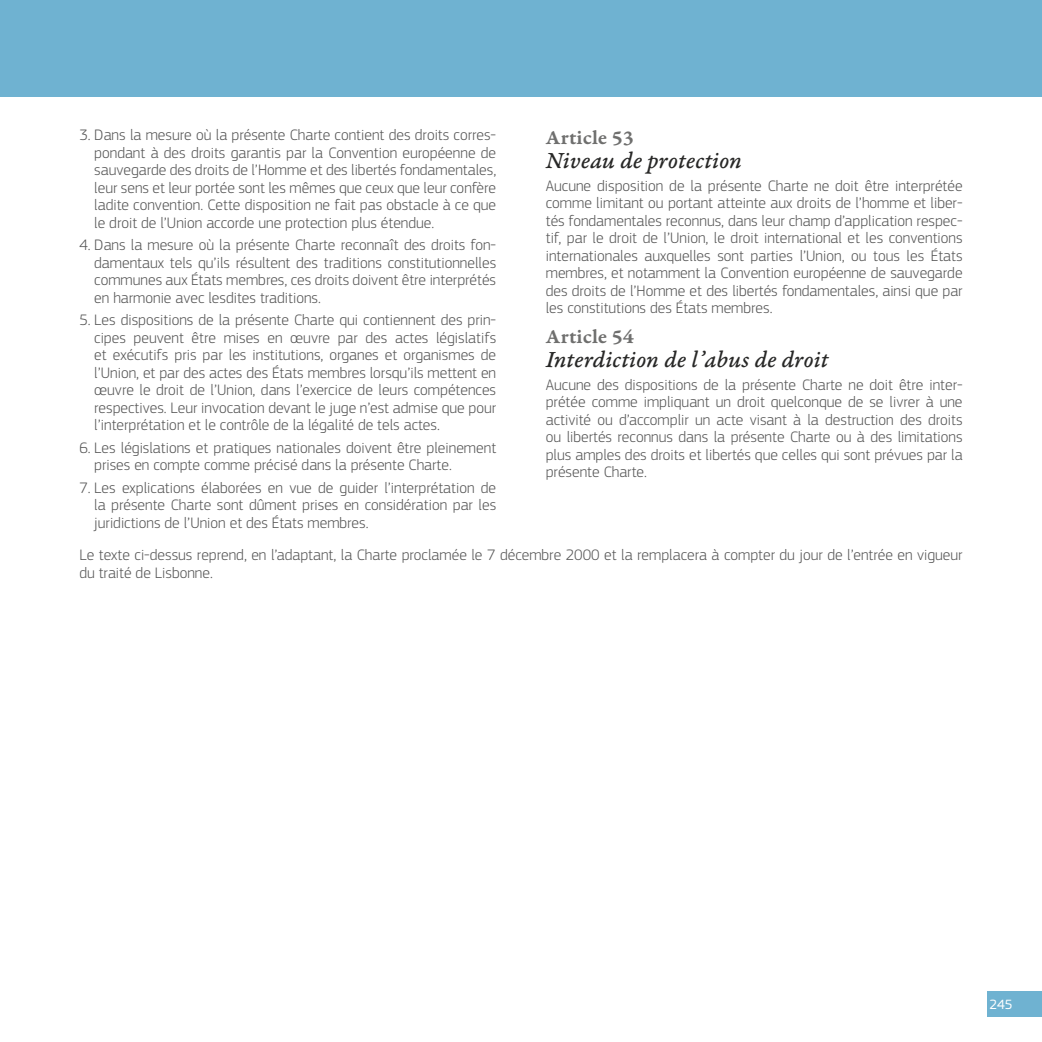
<style>
.page{position:relative;width:1042px;height:1042px;background:#fff}
.page>*{position:absolute;margin:0;border:0;box-sizing:border-box;transform-origin:0 0}
.title_2_sub{font:24.5px "Garamond Premr Pro Med It Capt";color:#282827}
.title_2{font:21px "Garamond Premr Pro Smbd Capt";letter-spacing:.005em;color:#6f6f6e}
.body_numbers_1{font:300 15.75px/17.5px "EC Square Sans Pro";color:#565656;text-align:justify}
.body{font:300 15.75px/17.5px "EC Square Sans Pro";color:#565656;text-align:justify}
.body_span{font:300 15.75px/17.5px "EC Square Sans Pro";color:#565656}
.t1{font:14px "EC Square Sans Pro";color:#fff}
</style>
<div class="page">
<div style="left:987px;top:991px;width:55px;height:25px;background:#6fb2d1"></div>
<div style="left:0;top:0;width:1042px;height:97px;background:#6fb2d1"></div>
<p class="body_numbers_1" style="left:94px;top:126px;width:403px;text-indent:-15px">3. Dans la mesure où la présente Charte contient des droits corres&shy;pondant à des droits garantis par la Convention européenne de sauvegarde des droits de l’Homme et des libertés fondamentales, leur sens et leur portée sont les mêmes que ceux que leur confère ladite convention. Cette disposition ne fait pas obstacle à ce que le droit de l’Union accorde une protection plus étendue.</p>
<p class="body_numbers_1" style="left:94px;top:236px;width:403px;text-indent:-15px">4. Dans la mesure où la présente Charte reconnaît des droits fon&shy;damentaux tels qu’ils résultent des traditions constitutionnelles communes aux États membres, ces droits doivent être interprétés en harmonie avec lesdites traditions.</p>
<p class="body_numbers_1" style="left:94px;top:311px;width:403px;text-indent:-15px">5. Les dispositions de la présente Charte qui contiennent des prin&shy;cipes peuvent être mises en œuvre par des actes législatifs et exécutifs pris par les institutions, organes et organismes de l’Union, et par des actes des États membres lorsqu’ils mettent en œuvre le droit de l’Union, dans l’exercice de leurs compétences respectives. Leur invocation devant le juge n’est admise que pour l’interprétation et le contrôle de la légalité de tels actes.</p>
<p class="body_numbers_1" style="left:94px;top:439px;width:403px;text-indent:-15px">6. Les législations et pratiques nationales doivent être pleinement prises en compte comme précisé dans la présente Charte.</p>
<p class="body_numbers_1" style="left:94px;top:479px;width:403px;text-indent:-15px">7. Les explications élaborées en vue de guider l’interprétation de la présente Charte sont dûment prises en considération par les juridictions de l’Union et des États membres.</p>
<p class="title_2" style="left:546px;top:125px;width:89px">Article 53</p>
<p class="title_2_sub" style="left:546px;top:146px;width:198px">Niveau de protection</p>
<p class="body" style="left:546px;top:177px;width:418px">Aucune disposition de la présente Charte ne doit être interprétée comme limitant ou portant atteinte aux droits de l’homme et liber&shy;tés fondamentales reconnus, dans leur champ d’application respec&shy;tif, par le droit de l’Union, le droit international et les conventions internationales auxquelles sont parties l’Union, ou tous les États membres, et notamment la Convention européenne de sauvegarde des droits de l’Homme et des libertés fondamentales, ainsi que par les constitutions des États membres.</p>
<p class="title_2" style="left:546px;top:324px;width:89px">Article 54</p>
<p class="title_2_sub" style="left:546px;top:345px;width:284px">Interdiction de l’abus de droit</p>
<p class="body" style="left:546px;top:376px;width:418px">Aucune des dispositions de la présente Charte ne doit être inter&shy;prétée comme impliquant un droit quelconque de se livrer à une activité ou d’accomplir un acte visant à la destruction des droits ou libertés reconnus dans la présente Charte ou à des limitations plus amples des droits et libertés que celles qui sont prévues par la présente Charte.</p>
<p class="body_span" style="left:79px;top:546px;width:884px">Le texte ci-dessus reprend, en l’adaptant, la Charte proclamée le 7 décembre 2000 et la remplacera à compter du jour de l’entrée en vigueur du traité de Lisbonne.</p>
<p class="t1" style="left:989px;top:996px;width:25px">245</p>
</div>
